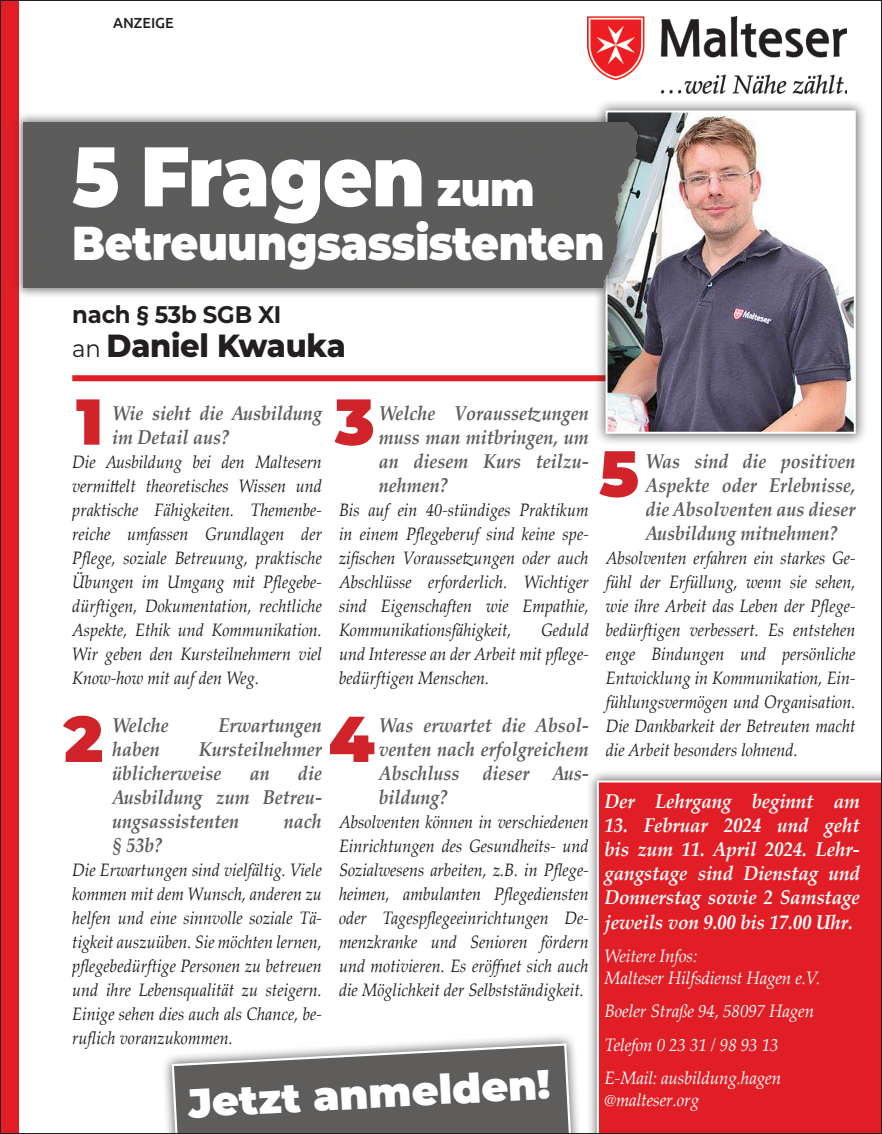
<style>
.page{position:relative;width:882px;height:1134px;background:#fff}
.page>*{position:absolute;margin:0;border:0;box-sizing:border-box;transform-origin:0 0}
.t1{font:900 84.2px "Montserrat";letter-spacing:-.01em;color:#fff;scale:.9 1}
.t2{font:900 64.6px "Montserrat";color:#d1232a}
.t3{font:900 47.6px "Montserrat";letter-spacing:-.01em;color:#fff;scale:.9 1}
.t4{font:900 40.8px "Montserrat";color:#fff}
.t5{font:800 32px "Montserrat";letter-spacing:-.01em;color:#231f20;scale:.95 1}
.t6{font:700 24px "Montserrat";letter-spacing:-.01em;color:#231f20;scale:.95 1}
.t7{font:italic 700 20px/24px "Palatino Linotype";color:#5e5d5c;text-align:justify;scale:.9 1}
.t8{font:italic 700 20px/24px "Palatino Linotype";letter-spacing:-.01em;color:#fff;text-align:justify;scale:.95 1}
.t9{font:italic 18px/24px "Palatino Linotype";color:#231f20;text-align:justify;scale:.9 1}
.t10{font:italic 18px/33.4px "Palatino Linotype";letter-spacing:-.01em;color:#fff;scale:.95 1}
.t11{font:500 14.6px "Ubuntu";color:#231f20}
.s1{font-size:47.6px}
.s2{font-weight:400;font-size:24px}
</style>
<div class="page">
<div style="left:0;top:0;width:19px;height:1134px;background:#e11e25"></div>
<div style="left:72px;top:375px;width:688px;height:6px;background:#e11e25"></div>
<img style="left:587px;top:17px;width:259px;height:77px">
<div style="left:585px;top:769px;width:296px;height:365px;background:#231f20;opacity:.75"></div>
<div style="left:595px;top:779px;width:284px;height:353px;background:#e11e25"></div>
<div style="left:592px;top:98px;width:275px;height:348px;background:#231f20;opacity:.65"></div>
<img style="left:604px;top:109px;width:252px;height:326px">
<svg style="left:72px;top:380px;width:518px;height:752px"></svg>
<svg style="left:600px;top:769px;width:257px;height:5px"></svg>
<div style="left:13px;top:111px;width:633px;height:188px;background:#231f20;opacity:.55"></div>
<img style="left:24px;top:122px;width:655px;height:166px">
<p class="t11" style="left:113px;top:13px;width:62px">ANZEIGE</p>
<h1 class="t1" style="left:72px;top:113px;width:515px">5 Fragen <span class="s1">zum</span></h1>
<h3 class="t3" style="left:72px;top:208px;width:592px">Betreuungsassistenten</h3>
<h3 class="t6" style="left:72px;top:297px;width:221px">nach § 53b SGB XI</h3>
<h3 class="t5" style="left:72px;top:322px;width:289px"><span class="s2">an</span> Daniel Kwauka</h3>
<h2 class="t2" style="left:76px;top:373px;width:29px">1</h2>
<h2 class="t2" style="left:335px;top:373px;width:41px">3</h2>
<p class="t7" style="left:378px;top:400px;width:235px">Welche Voraussetzungen muss man mitbringen, um an diesem Kurs teilzu&shy;nehmen?</p>
<p class="t9" style="left:339px;top:497px;width:279px">Bis auf ein 40-stündiges Praktikum in einem Pflegeberuf sind keine spe&shy;zifischen Voraussetzungen oder auch Abschlüsse erforderlich. Wichtiger sind Eigenschaften wie Empathie, Kommunikationsfähigkeit,</p>
<p class="t7" style="left:112px;top:400px;width:235px">Wie sieht die Ausbildung im Detail aus?</p>
<p class="t9" style="left:72px;top:449px;width:279px">Die Ausbildung bei den Maltesern vermittelt theoretisches Wissen und praktische Fähigkeiten. Themenbe&shy;reiche umfassen Grundlagen der Pflege, soziale Betreuung, praktische Übungen im Umgang mit Pflegebe&shy;dürftigen, Dokumentation, rechtliche Aspekte, Ethik und Kommunikation.<br>Wir geben den Kursteilnehmern viel Know-how mit auf den Weg.</p>
<p class="t7" style="left:112px;top:712px;width:65px">Welche</p>
<p class="t7" style="left:218px;top:712px;width:117px">Erwartungen</p>
<p class="t7" style="left:112px;top:736px;width:54px">haben</p>
<p class="t9" style="left:339px;top:617px;width:279px;text-indent:202px">Geduld und Interesse an der Arbeit mit pflege&shy;bedürftigen Menschen.</p>
<p class="t7" style="left:378px;top:712px;width:235px">Was erwartet die Absol&shy;venten nach erfolgreichem Abschluss dieser Aus&shy;bildung?</p>
<p class="t9" style="left:339px;top:809px;width:279px">Absolventen können in verschiedenen Einrichtungen des Gesundheits- und Sozialwesens arbeiten, z.B. in Pflege&shy;heimen, ambulanten Pflegediensten oder Tagespflegeeinrichtungen De&shy;menzkranke und Senioren fördern und motivieren. Es eröffnet sich auch die Möglichkeit der Selbstständigkeit.</p>
<h2 class="t2" style="left:64px;top:690px;width:41px">2</h2>
<h2 class="t2" style="left:328px;top:690px;width:48px">4</h2>
<p class="t7" style="left:112px;top:736px;width:235px;text-indent:87px">Kursteilnehmer üblicherweise</p>
<p class="t7" style="left:112px;top:760px;width:235px;text-indent:186px">die Ausbildung zum Betreu&shy;ungsassistenten</p>
<p class="t7" style="left:249px;top:760px;width:24px">an</p>
<p class="t7" style="left:284px;top:808px;width:44px">nach</p>
<p class="t7" style="left:112px;top:832px;width:57px">§ 53b?</p>
<p class="t9" style="left:72px;top:857px;width:279px">Die Erwartungen sind vielfältig. Viele kommen mit dem Wunsch, anderen zu helfen und eine sinnvolle soziale Tä&shy;tigkeit auszuüben. Sie möchten lernen, pflegebedürftige Personen zu betreuen und ihre Lebensqualität zu steigern.<br>Einige sehen dies auch als Chance, be&shy;ruflich voranzukommen.</p>
<h3 class="t4" style="left:187px;top:1072px;width:363px;rotate:-3deg">Jetzt anmelden!</h3>
<h2 class="t2" style="left:598px;top:425px;width:42px">5</h2>
<p class="t7" style="left:645px;top:448px;width:235px">Was sind die positiven Aspekte oder Erlebnisse, die Absolventen aus dieser Ausbildung mitnehmen?</p>
<p class="t9" style="left:605px;top:545px;width:279px">Absolventen erfahren ein starkes Ge&shy;fühl der Erfüllung, wenn sie sehen, wie ihre Arbeit das Leben der Pflege&shy;bedürftigen verbessert. Es entstehen enge Bindungen und persönliche Entwicklung in Kommunikation, Ein&shy;fühlungsvermögen und Organisation.<br>Die Dankbarkeit der Betreuten macht die Arbeit besonders lohnend.</p>
<p class="t8" style="left:604px;top:789px;width:270px">Der Lehrgang beginnt am</p>
<p class="t8" style="left:604px;top:813px;width:270px">13. Februar 2024 und geht bis zum 11. April 2024. Lehr&shy;gangstage sind Dienstag und Donnerstag sowie 2 Samstage jeweils von 9.00 bis 17.00 Uhr.</p>
<p class="t10" style="left:604px;top:944px;width:228px;line-height:22px">Weitere Infos:<br>Malteser Hilfsdienst Hagen e.V.</p>
<p class="t10" style="left:604px;top:994px;width:222px">Boeler Straße 94, 58097 Hagen<br>Telefon 0 23 31 / 98 93 13<br>E-Mail: ausbildung.hagen</p>
<p class="t10" style="left:604px;top:1082px;width:101px">@malteser.org</p>
</div>
